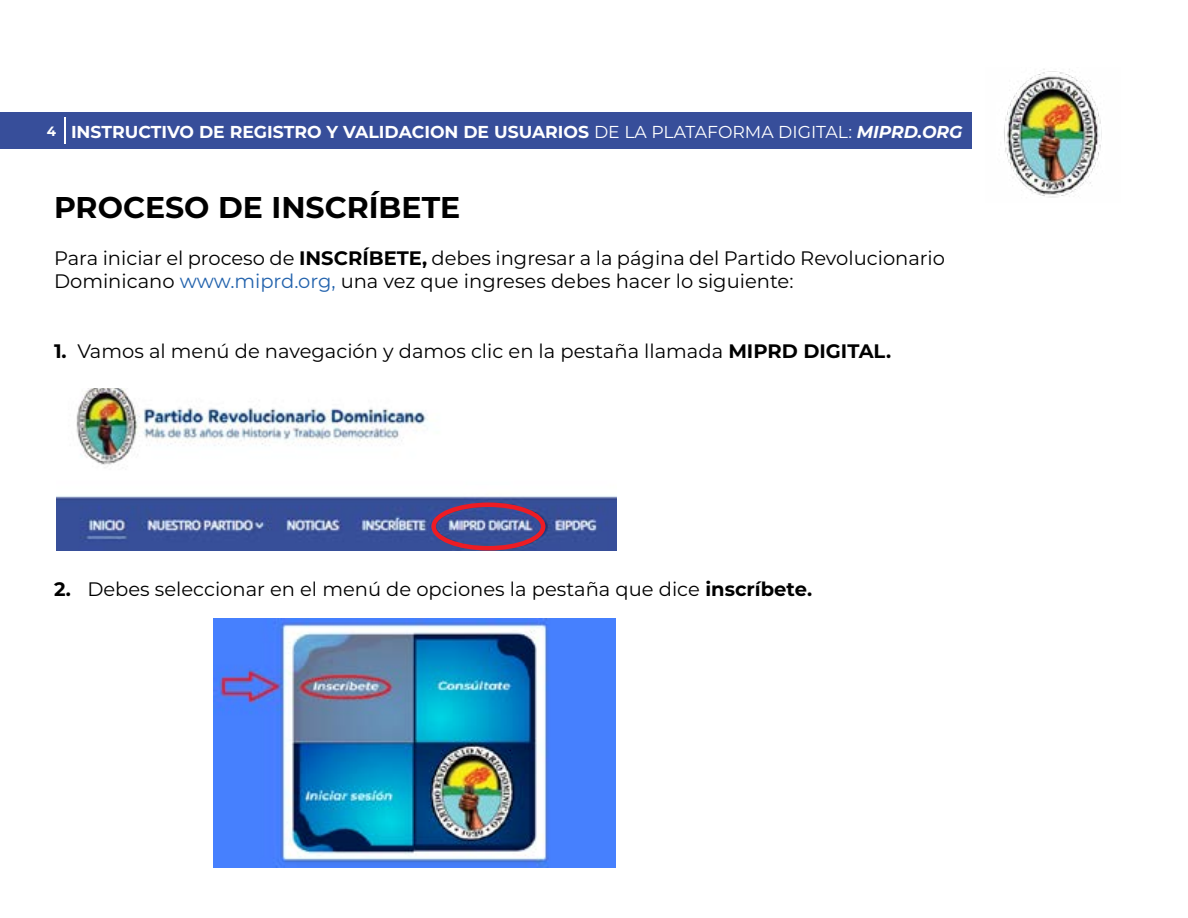
<style>
.page{position:relative;width:1188px;height:918px;background:#fff}
.page>*{position:absolute;margin:0;border:0;box-sizing:border-box;transform-origin:0 0}
.t1{font:700 30px "Montserrat";color:#000}
.t2{font:19.5px/23.4px "Montserrat";color:#000}
.t3{font:700 17.25px "Montserrat";color:#fff}
.s1{font-size:13.5px}
.s2{font-weight:400}
.s3{font-style:italic}
.s4{font-weight:700}
.s5{color:#2363ad}
</style>
<div class="page">
<img style="left:1004px;top:69px;width:98px;height:129px">
<div style="left:0;top:112px;width:972px;height:36px;background:#374e9a"></div>
<svg style="left:64px;top:117px;width:1px;height:27px"></svg>
<img style="left:56px;top:388px;width:560px;height:163px">
<div style="left:431px;top:503px;width:114px;height:47px;border:4px solid #ed1c24;border-radius:50%"></div>
<img style="left:213px;top:619px;width:403px;height:249px">
<p class="t3" style="left:47px;top:119px;width:917px"><span class="s1">4</span> INSTRUCTIVO DE REGISTRO Y VALIDACION DE USUARIOS <span class="s2">DE LA PLATAFORMA DIGITAL:</span> <span class="s3">MIPRD.ORG</span></p>
<h1 class="t1" style="left:54px;top:186px;width:408px">PROCESO DE INSCRÍBETE</h1>
<p class="t2" style="left:54px;top:246px;width:893px">Para iniciar el proceso de <span class="s4">INSCRÍBETE,</span> debes ingresar a la página del Partido Revolucionario<br>Dominicano <span class="s5">www.miprd.org,</span> una vez que ingreses debes hacer lo siguiente:</p>
<p class="t2" style="left:54px;top:339px;width:839px"><span class="s4">1.</span> Vamos al menú de navegación y damos clic en la pestaña llamada <span class="s4">MIPRD DIGITAL.</span></p>
<p class="t2" style="left:54px;top:577px;width:760px"><span class="s4">2.</span> Debes seleccionar en el menú de opciones la pestaña que dice <span class="s4">inscríbete.</span></p>
</div>
